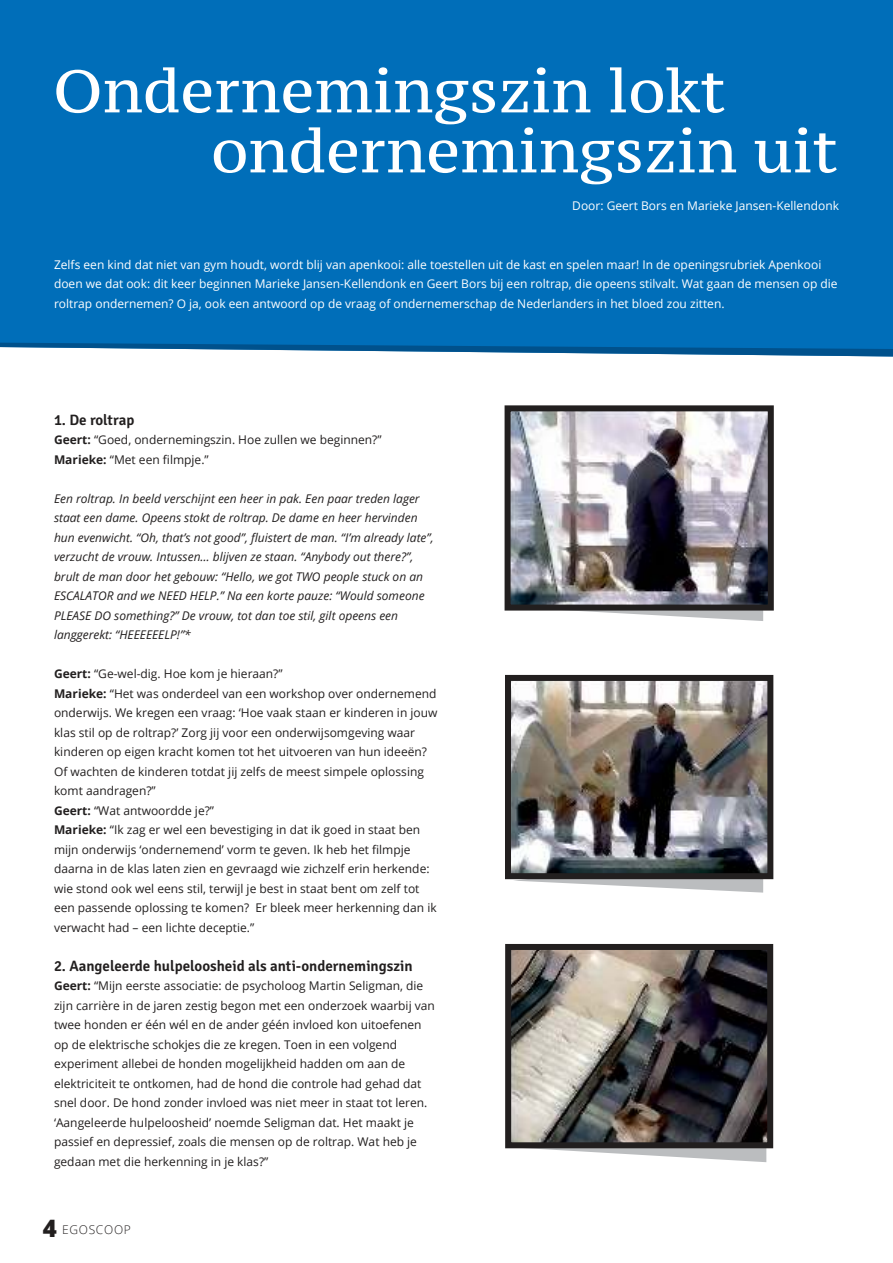
<style>
.page{position:relative;width:893px;height:1263px;background:#fff}
.page>*{position:absolute;margin:0;border:0;box-sizing:border-box;transform-origin:0 0}
.t1{font:60px/60px "PT Serif Caption";color:#fff}
.t2{font:600 15px "Signika";color:#221f1f}
.t3{font:12px/19.5px "Open Sans";color:#221f1f}
.t4{font:italic 12px/19.5px "Open Sans";color:#221f1f}
.t5{font:12px/19.5px "Open Sans";color:#fff}
.t6{font:300 12px "Open Sans";letter-spacing:.06em;color:#221f1f}
.s1{font-weight:700}
.s2{font-weight:800;font-size:24px}
</style>
<div class="page">
<svg style="left:513px;top:879px;width:250px;height:14px"></svg>
<svg style="left:516px;top:1148px;width:250px;height:14px"></svg>
<svg style="left:582px;top:611px;width:181px;height:10px"></svg>
<img style="left:512px;top:412px;width:255px;height:192px">
<div style="left:505px;top:405px;width:269px;height:206px;border:6px solid #221f1f"></div>
<img style="left:512px;top:682px;width:254px;height:190px">
<div style="left:505px;top:675px;width:268px;height:204px;border:6px solid #221f1f"></div>
<img style="left:512px;top:951px;width:254px;height:190px">
<div style="left:505px;top:944px;width:268px;height:204px;border:6px solid #221f1f"></div>
<div style="left:0;top:0;width:893px;height:343px;background:#006eb9"></div>
<svg style="left:0;top:343px;width:893px;height:13px"></svg>
<h1 class="t1" style="left:211px;top:61px;width:628px;text-indent:-158px">Ondernemingszin lokt ondernemingszin uit</h1>
<p class="t5" style="left:572px;top:196px;width:268px">Door: Geert Bors en Marieke Jansen-Kellendonk</p>
<p class="t5" style="left:54px;top:254px;width:785px">Zelfs een kind dat niet van gym houdt, wordt blij van apenkooi: alle toestellen uit de kast en spelen maar! In de openingsrubriek Apenkooi doen we dat ook: dit keer beginnen Marieke Jansen-Kellendonk en Geert Bors bij een roltrap, die opeens stilvalt. Wat gaan de mensen op die roltrap ondernemen? O ja, ook een antwoord op de vraag of ondernemerschap de Nederlanders in het bloed zou zitten.</p>
<p class="t2" style="left:54px;top:413px;width:82px">1. De roltrap</p>
<p class="t3" style="left:54px;top:430px;width:329px"><span class="s1">Geert:</span> “Goed, ondernemingszin. Hoe zullen we beginnen?”<br><span class="s1">Marieke:</span> “Met een ilmpje.”</p>
<p class="t4" style="left:54px;top:488px;width:381px">Een roltrap. In beeld verschijnt een heer in pak. Een paar treden lager staat een dame. Opeens stokt de roltrap. De dame en heer hervinden hun evenwicht. “Oh, that’s not good”, fluistert de man. “I’m already late”, verzucht de vrouw. Intussen… blijven ze staan. “Anybody out there?”, brult de man door het gebouw: “Hello, we got TWO people stuck on an ESCALATOR and we NEED HELP.” Na een korte pauze: “Would someone PLEASE DO something?” De vrouw, tot dan toe stil, gilt opeens een langgerekt: “HEEEEEELP!”*</p>
<p class="t3" style="left:54px;top:664px;width:385px"><span class="s1">Geert:</span> “Ge-wel-dig. Hoe kom je hieraan?”<br><span class="s1">Marieke:</span> “Het was onderdeel van een workshop over ondernemend onderwijs. We kregen een vraag: ‘Hoe vaak staan er kinderen in jouw klas stil op de roltrap?’ Zorg jij voor een onderwijsomgeving waar kinderen op eigen kracht komen tot het uitvoeren van hun ideeën?<br>Of wachten de kinderen totdat jij zelfs de meest simpele oplossing komt aandragen?”<br><span class="s1">Geert:</span> “Wat antwoordde je?”<br><span class="s1">Marieke:</span> “Ik zag er wel een bevestiging in dat ik goed in staat ben mijn onderwijs ‘ondernemend’ vorm te geven. Ik heb het ilmpje daarna in de klas laten zien en gevraagd wie zichzelf erin herkende: wie stond ook wel eens stil, terwijl je best in staat bent om zelf tot een passende oplossing te komen? Er bleek meer herkenning dan ik verwacht had – een lichte deceptie.”</p>
<p class="t2" style="left:54px;top:959px;width:360px">2. Aangeleerde hulpeloosheid als anti-ondernemingszin</p>
<p class="t3" style="left:54px;top:976px;width:382px"><span class="s1">Geert:</span> “Mijn eerste associatie: de psycholoog Martin Seligman, die zijn carrière in de jaren zestig begon met een onderzoek waarbij van twee honden er één wél en de ander géén invloed kon uitoefenen op de elektrische schokjes die ze kregen. Toen in een volgend experiment allebei de honden mogelijkheid hadden om aan de elektriciteit te ontkomen, had de hond die controle had gehad dat snel door. De hond zonder invloed was niet meer in staat tot leren. ‘Aangeleerde hulpeloosheid’ noemde Seligman dat. Het maakt je passief en depressief, zoals die mensen op de roltrap. Wat heb je gedaan met die herkenning in je klas?”</p>
<p class="t6" style="left:43px;top:1221px;width:90px"><span class="s2">4</span> EGOSCOOP</p>
</div>
